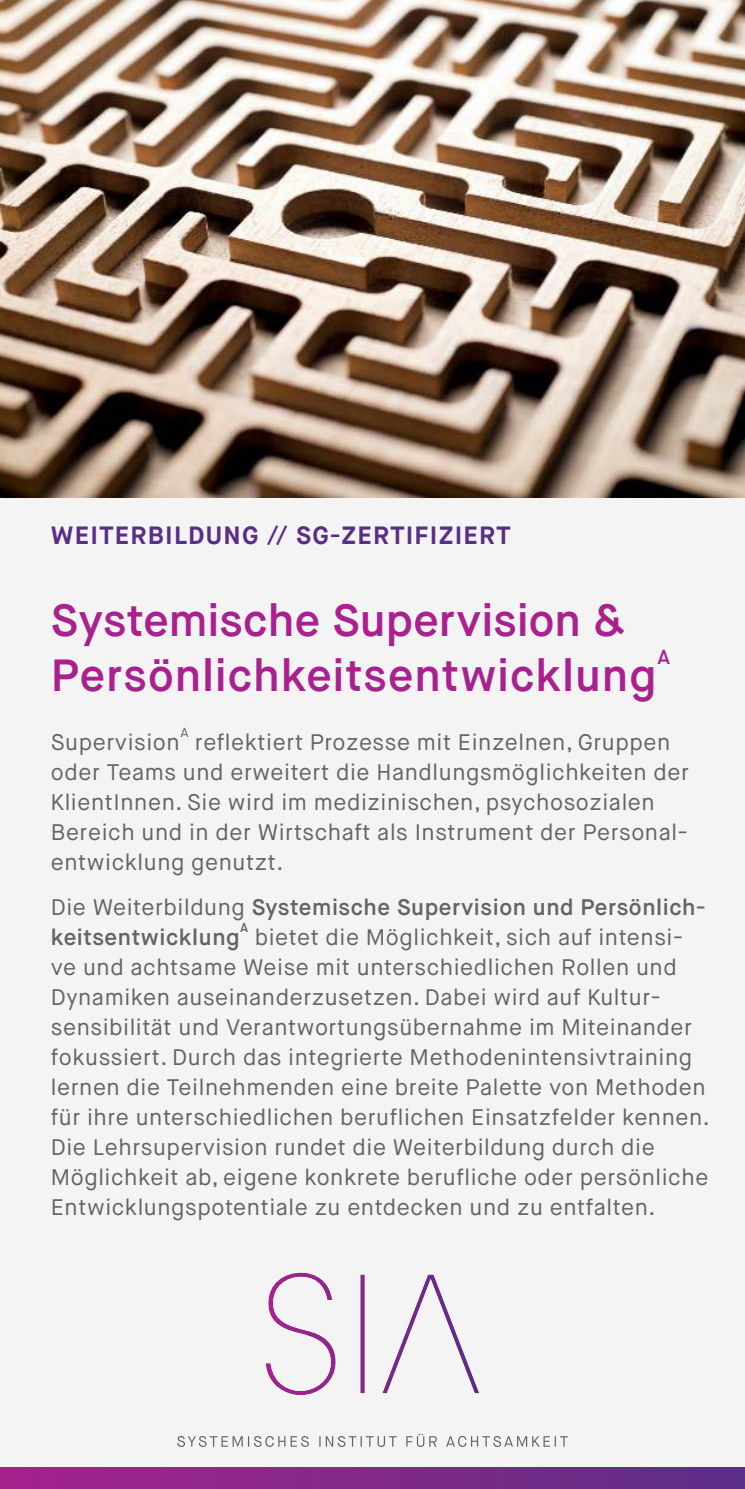
<style>
.page{position:relative;width:745px;height:1489px;background:#fff}
.page>*{position:absolute;margin:0;border:0;box-sizing:border-box;transform-origin:0 0}
.t1{font:600 45px/55px "Maison Neue";letter-spacing:.02em;color:#a8218e}
.t2{font:700 25px "Maison Neue";letter-spacing:.05em;color:#582e87}
.t3{font:22.5px/30px "Maison Neue";letter-spacing:.025em;color:#636466}
.t4{font:600 22.5px/30px "Maison Neue";letter-spacing:.025em;color:#636466}
.t5{font:600 20.5px "Maison Neue";color:#a8218e}
.t6{font:13px "Maison Neue";color:#636466}
.t7{font:600 13px "Maison Neue";color:#636466}
.s1{font-weight:400}
</style>
<div class="page">
<div style="left:0;top:487px;width:744px;height:1001px;background:#f4f4f4"></div>
<img style="left:0;top:0;width:744px;height:497px">
<img style="left:266px;top:1272px;width:213px;height:123px">
<svg style="left:177px;top:1433px;width:390px;height:13px"></svg>
<img style="left:0;top:1467px;width:744px;height:21px">
<p class="t2" style="left:51px;top:521px;width:461px">WEITERBILDUNG // SG-ZERTIFIZIERT</p>
<h1 class="t1" style="left:51px;top:597px;width:606px">Systemische Supervision &amp;<br>Persönlichkeitsentwicklung</h1>
<p class="t5" style="left:657px;top:649px;width:14px">A</p>
<p class="t6" style="left:180px;top:726px;width:10px">A</p>
<p class="t3" style="left:51px;top:728px;width:639px;text-indent:144px">reflektiert Prozesse mit Einzelnen, Gruppen oder Teams und erweitert die Handlungsmöglichkeiten der KlientInnen. Sie wird im medizinischen, psychosozialen Bereich und in der Wirtschaft als Instrument der Personal&shy;entwicklung genutzt.</p>
<p class="t4" style="left:51px;top:894px;width:656px"><span class="s1">Die Weiterbildung</span> Systemische Supervision und Persönlich&shy;keitsentwicklung</p>
<p class="t3" style="left:51px;top:728px;width:130px">Supervision</p>
<p class="t7" style="left:240px;top:922px;width:10px">A</p>
<p class="t3" style="left:51px;top:923px;width:660px;text-indent:204px">bietet die Möglichkeit, sich auf intensi&shy;ve und achtsame Weise mit unterschiedlichen Rollen und Dynamiken auseinanderzusetzen. Dabei wird auf Kultur&shy;sensibilität und Verantwortungsübernahme im Miteinander fokussiert. Durch das integrierte Methodenintensivtraining lernen die Teilnehmenden eine breite Palette von Methoden für ihre unterschiedlichen beruflichen Einsatzfelder kennen.<br>Die Lehrsupervision rundet die Weiterbildung durch die Möglichkeit ab, eigene konkrete berufliche oder persönliche Entwicklungspotentiale zu entdecken und zu entfalten.</p>
</div>
